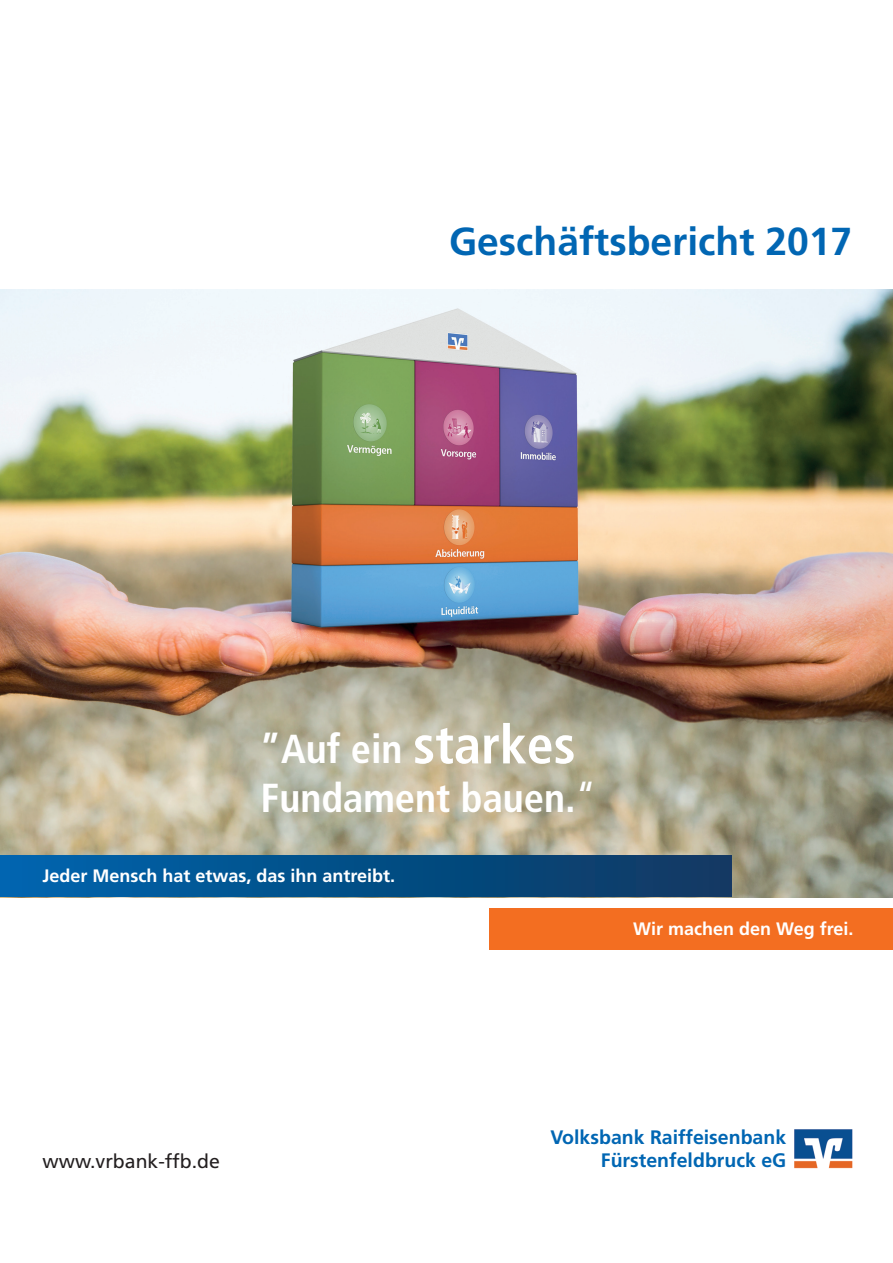
<style>
.page{position:relative;width:893px;height:1263px;background:#fff}
.page>*{position:absolute;margin:0;border:0;box-sizing:border-box;transform-origin:0 0}
.t1{font:700 condensed 40.5px/48.6px "Frutiger";color:#fff}
.t2{font:700 39px "Frutiger CE";color:#0166b3}
.t3{font:700 19.5px "Frutiger CE";color:#0166b3}
.t4{font:19.5px "Frutiger CE";color:#231f20}
.t5{font:700 18px "Frutiger CE";color:#fff}
.s1{font-size:54px}
.s2{font-weight:400}
</style>
<div class="page">
<img style="left:0;top:290px;width:893px;height:607px">
<div style="left:490px;top:909px;width:403px;height:41px;background:#f36e21"></div>
<div style="left:0;top:855px;width:731px;height:41px;background:linear-gradient(to right,#0065ae,#0e3860)"></div>
<img style="left:794px;top:1129px;width:59px;height:40px">
<h2 class="t2" style="left:449px;top:218px;width:405px">Geschäftsbericht 2017</h2>
<h1 class="t1" style="left:260px;top:725px;width:338px">”Auf ein <span class="s1">starkes<br></span>Fundament bauen.<span class="s2">“</span></h1>
<p class="t5" style="left:43px;top:865px;width:354px">Jeder Mensch hat etwas, das ihn antreibt.</p>
<p class="t5" style="left:633px;top:918px;width:222px">Wir machen den Weg frei.</p>
<p class="t3" style="left:550px;top:1125px;width:237px">Volksbank Raiffeisenbank</p>
<p class="t4" style="left:43px;top:1150px;width:179px">www.vrbank-ffb.de</p>
<p class="t3" style="left:601px;top:1148px;width:187px">Fürstenfeldbruck eG</p>
</div>
